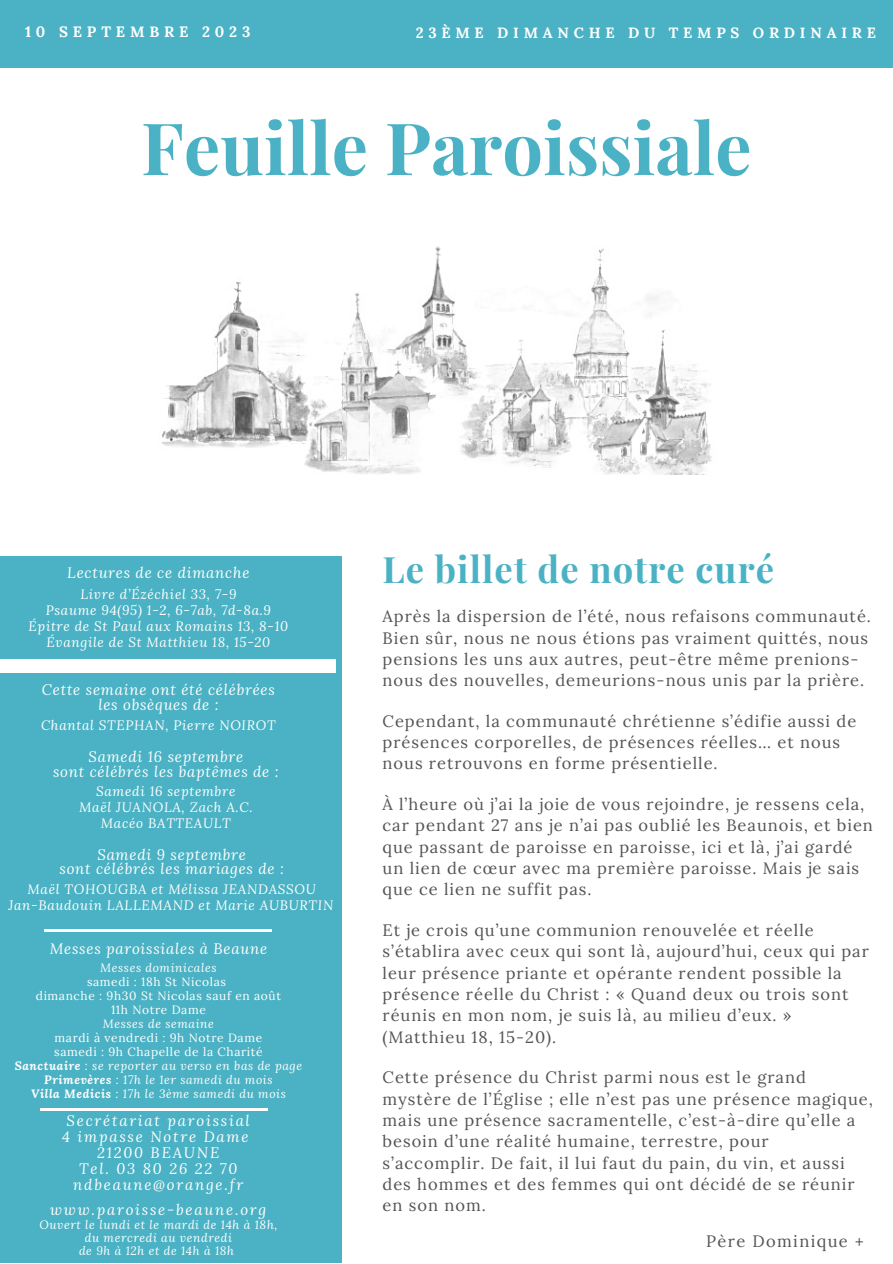
<style>
.page{position:relative;width:893px;height:1264px;background:#fff}
.page>*{position:absolute;margin:0;border:0;box-sizing:border-box;transform-origin:0 0}
.t1{font:700 72.15px "Playfair Display";color:#4ab2c4}
.t2{font:700 36.3px "Playfair Display";letter-spacing:.03em;color:#4ab2c4}
.t3{font:16.5px/21.3px "Lora";letter-spacing:.06em;color:#545454}
.t4{font:16.5px "Lora";letter-spacing:.085em;color:#545454}
.t5{font:italic 15px "Lora";letter-spacing:.05em;color:#fff}
.t6{font:italic 15px "Lora";letter-spacing:.12em;color:#fff}
.t7{font:700 15px "Lora";letter-spacing:.32em;color:#fff}
.t8{font:700 14.85px "Lora";letter-spacing:.32em;color:#fff}
.t9{font:italic 13.5px "Lora";letter-spacing:.05em;color:#fff}
.t10{font:italic 12px "Lora";letter-spacing:.05em;color:#fff}
.t11{font:12px "Lora";letter-spacing:.05em;color:#fff}
.s1{font-weight:700}
</style>
<div class="page">
<img style="left:161px;top:246px;width:551px;height:229px">
<div style="left:0;top:556px;width:341px;height:706px;background:#4ab2c4"></div>
<div style="left:0;top:0;width:892px;height:67px;background:#4ab2c4"></div>
<div style="left:0;top:659px;width:335px;height:13px;background:#fff"></div>
<hr style="left:45px;top:929px;width:227px;height:2px;background:#fff">
<hr style="left:40px;top:1108px;width:227px;height:2px;background:#fff">
<p class="t7" style="left:25px;top:22px;width:227px">10 SEPTEMBRE 2023</p>
<p class="t8" style="left:415px;top:23px;width:462px">23ÈME DIMANCHE DU TEMPS ORDINAIRE</p>
<p class="t1" style="left:141px;top:97px;width:612px">Feuille Paroissiale</p>
<p class="t5" style="left:67px;top:562px;width:184px">Lectures de ce dimanche</p>
<p class="t9" style="left:80px;top:585px;width:157px">Livre d’Ézéchiel 33, 7-9</p>
<p class="t9" style="left:46px;top:601px;width:227px">Psaume 94(95) 1-2, 6-7ab, 7d-8a.9</p>
<p class="t9" style="left:29px;top:617px;width:261px">Épitre de St Paul aux Romains 13, 8-10</p>
<p class="t9" style="left:47px;top:633px;width:225px">Évangile de St Matthieu 18, 15-20</p>
<p class="t5" style="left:42px;top:679px;width:234px">Cette semaine ont été célébrées</p>
<p class="t5" style="left:98px;top:694px;width:122px">les obsèques de :</p>
<p class="t9" style="left:41px;top:716px;width:236px">Chantal STEPHAN, Pierre NOIROT</p>
<p class="t5" style="left:88px;top:746px;width:156px">Samedi 16 septembre</p>
<p class="t5" style="left:53px;top:761px;width:227px">sont célébrés les baptêmes de :</p>
<p class="t9" style="left:96px;top:782px;width:141px">Samedi 16 septembre</p>
<p class="t9" style="left:79px;top:798px;width:175px">Maël JUANOLA, Zach A.C.</p>
<p class="t9" style="left:101px;top:814px;width:131px">Macéo BATTEAULT</p>
<p class="t5" style="left:97px;top:844px;width:150px">Samedi 9 septembre</p>
<p class="t5" style="left:59px;top:858px;width:226px">sont célébrés les mariages de :</p>
<p class="t9" style="left:28px;top:880px;width:290px">Maël TOHOUGBA et Mélissa JEANDASSOU</p>
<p class="t9" style="left:8px;top:896px;width:326px">Jan-Baudouin LALLEMAND et Marie AUBURTIN</p>
<p class="t5" style="left:50px;top:938px;width:219px">Messes paroissiales à Beaune</p>
<p class="t10" style="left:100px;top:959px;width:118px">Messes dominicales</p>
<p class="t11" style="left:87px;top:973px;width:140px">samedi : 18h St Nicolas</p>
<p class="t11" style="left:36px;top:987px;width:246px">dimanche : 9h30 St Nicolas sauf en août</p>
<p class="t11" style="left:111px;top:1001px;width:96px">11h Notre Dame</p>
<p class="t10" style="left:103px;top:1015px;width:113px">Messes de semaine</p>
<p class="t11" style="left:55px;top:1029px;width:209px">mardi à vendredi : 9h Notre Dame</p>
<p class="t11" style="left:54px;top:1043px;width:210px">samedi : 9h Chapelle de la Charité</p>
<p class="t10" style="left:15px;top:1057px;width:289px"><span class="s1">Sanctuaire</span> : se reporter au verso en bas de page</p>
<p class="t10" style="left:44px;top:1071px;width:230px"><span class="s1">Primevères</span> : 17h le 1er samedi du mois</p>
<p class="t10" style="left:31px;top:1085px;width:256px"><span class="s1">Villa Medicis</span> : 17h le 3ème samedi du mois</p>
<p class="t6" style="left:67px;top:1110px;width:185px">Secrétariat paroissial</p>
<p class="t6" style="left:62px;top:1126px;width:188px">4 impasse Notre Dame</p>
<p class="t6" style="left:97px;top:1142px;width:124px">21200 BEAUNE</p>
<p class="t6" style="left:79px;top:1158px;width:160px">Tel. 03 80 26 22 70</p>
<p class="t6" style="left:73px;top:1174px;width:171px">ndbeaune@orange.fr</p>
<p class="t6" style="left:50px;top:1199px;width:218px">www.paroisse-beaune.org</p>
<p class="t10" style="left:40px;top:1216px;width:239px">Ouvert le lundi et le mardi de 14h à 18h,</p>
<p class="t10" style="left:85px;top:1229px;width:148px">du mercredi au vendredi</p>
<p class="t10" style="left:79px;top:1242px;width:156px">de 9h à 12h et de 14h à 18h</p>
<p class="t2" style="left:382px;top:544px;width:393px">Le billet de notre curé</p>
<p class="t3" style="left:382px;top:605px;width:490px">Après la dispersion de l’été, nous refaisons communauté.<br>Bien sûr, nous ne nous étions pas vraiment quittés, nous pensions les uns aux autres, peut-être même prenions&shy;nous des nouvelles, demeurions-nous unis par la prière.</p>
<p class="t3" style="left:382px;top:710px;width:475px">Cependant, la communauté chrétienne s’édifie aussi de présences corporelles, de présences réelles… et nous nous retrouvons en forme présentielle.</p>
<p class="t3" style="left:382px;top:793px;width:492px">À l’heure où j’ai la joie de vous rejoindre, je ressens cela, car pendant 27 ans je n’ai pas oublié les Beaunois, et bien que passant de paroisse en paroisse, ici et là, j’ai gardé un lien de cœur avec ma première paroisse. Mais je sais que ce lien ne suffit pas.</p>
<p class="t3" style="left:382px;top:919px;width:487px">Et je crois qu’une communion renouvelée et réelle s’établira avec ceux qui sont là, aujourd’hui, ceux qui par leur présence priante et opérante rendent possible la présence réelle du Christ : « Quand deux ou trois sont réunis en mon nom, je suis là, au milieu d’eux. » (Matthieu 18, 15-20).</p>
<p class="t3" style="left:382px;top:1066px;width:492px">Cette présence du Christ parmi nous est le grand mystère de l’Église ; elle n’est pas une présence magique, mais une présence sacramentelle, c’est-à-dire qu’elle a besoin d’une réalité humaine, terrestre, pour s’accomplir. De fait, il lui faut du pain, du vin, et aussi des hommes et des femmes qui ont décidé de se réunir en son nom.</p>
<p class="t4" style="left:706px;top:1230px;width:159px">Père Dominique +</p>
</div>
